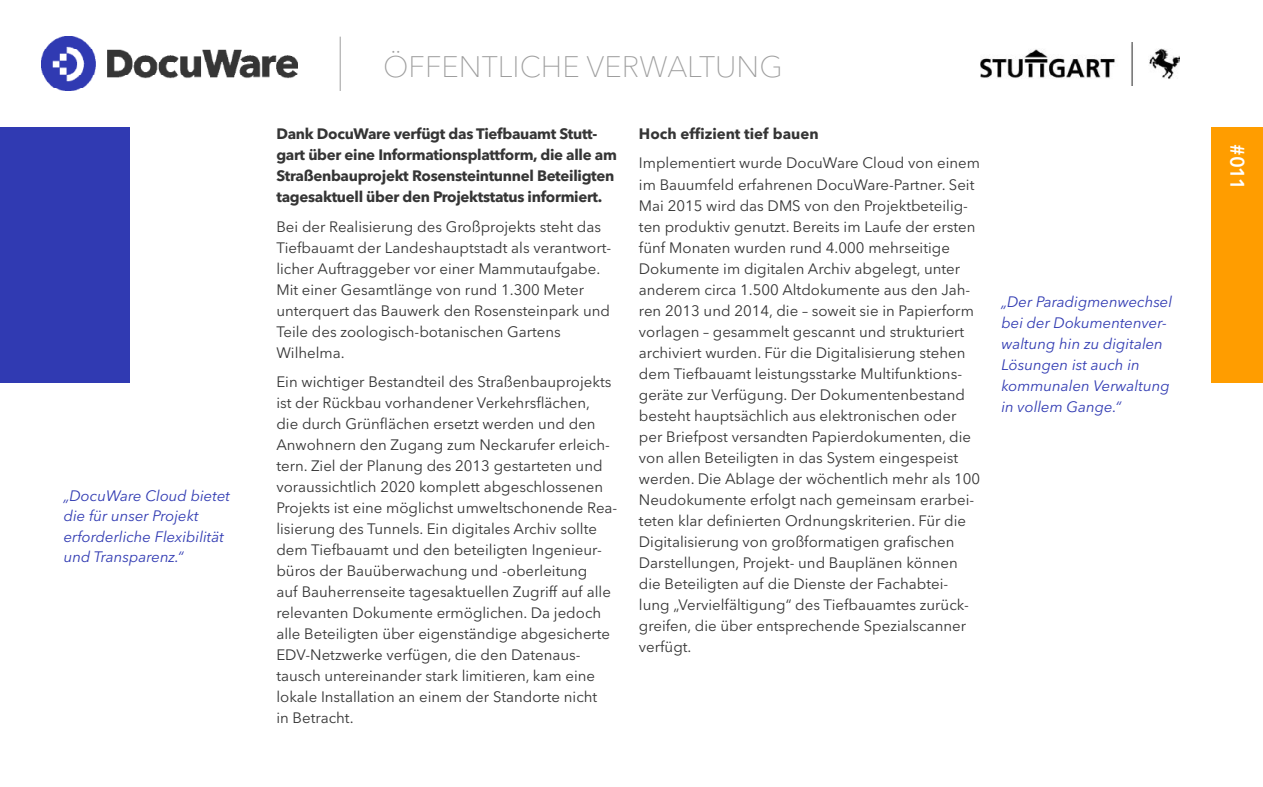
<style>
.page{position:relative;width:1263px;height:787px;background:#fff}
.page>*{position:absolute;margin:0;border:0;box-sizing:border-box;transform-origin:0 0}
.t1{font:100 29.4px "Avenir Next LT Pro";color:#9e9e9e}
.t2{font:600 19.5px "Avenir Next LT Pro";color:#fff}
.t3{font:15px/21px "Avenir Next LT Pro";color:#353535}
.t4{font:italic 15px/21px "Avenir Next LT Pro";color:#303ab2}
.t5{font:700 15px/21px "Avenir Next LT Pro";letter-spacing:-.02em;color:#353535}
.t6{font:700 15px "Avenir Next LT Pro";color:#353535}
</style>
<div class="page">
<div style="left:0;top:128px;width:130px;height:255px;background:#303ab2"></div>
<div style="left:1212px;top:128px;width:51px;height:255px;background:#ff9d00"></div>
<hr style="left:340px;top:37px;width:1px;height:54px;background:#9e9e9e">
<img style="left:41px;top:37px;width:256px;height:54px">
<img style="left:980px;top:43px;width:200px;height:42px">
<p class="t4" style="left:64px;top:485px;width:168px;line-height:20.5px">„DocuWare Cloud bietet die für unser Projekt erforderliche Flexibilität und Transparenz.“</p>
<h1 class="t1" style="left:383px;top:49px;width:401px">ÖFFENTLICHE VERWALTUNG</h1>
<p class="t5" style="left:276px;top:123px;width:342px">Dank DocuWare verfügt das Tiefbauamt Stutt&shy;gart über eine Informationsplattform, die alle am Straßenbauprojekt Rosensteintunnel Beteiligten tagesaktuell über den Projektstatus informiert.</p>
<p class="t3" style="left:276px;top:216px;width:336px">Bei der Realisierung des Großprojekts steht das Tiefbauamt der Landeshauptstadt als verantwort&shy;licher Auftraggeber vor einer Mammutaufgabe.<br>Mit einer Gesamtlänge von rund 1.300 Meter unterquert das Bauwerk den Rosensteinpark und Teile des zoologisch-botanischen Gartens Wilhelma.</p>
<p class="t3" style="left:276px;top:371px;width:342px">Ein wichtiger Bestandteil des Straßenbauprojekts ist der Rückbau vorhandener Verkehrsflächen,<br>die durch Grünflächen ersetzt werden und den Anwohnern den Zugang zum Neckarufer erleich&shy;tern. Ziel der Planung des 2013 gestarteten und voraussichtlich 2020 komplett abgeschlossenen Projekts ist eine möglichst umweltschonende Rea&shy;lisierung des Tunnels. Ein digitales Archiv sollte dem Tiefbauamt und den beteiligten Ingenieur&shy;büros der Bauüberwachung und -oberleitung<br>auf Bauherrenseite tagesaktuellen Zugriff auf alle relevanten Dokumente ermöglichen. Da jedoch alle Beteiligten über eigenständige abgesicherte EDV-Netzwerke verfügen, die den Datenaus&shy;tausch untereinander stark limitieren, kam eine lokale Installation an einem der Standorte nicht<br>in Betracht.</p>
<p class="t6" style="left:639px;top:124px;width:181px">Hoch effizient tief bauen</p>
<p class="t3" style="left:639px;top:153px;width:343px">Implementiert wurde DocuWare Cloud von einem im Bauumfeld erfahrenen DocuWare-Partner. Seit Mai 2015 wird das DMS von den Projektbeteilig&shy;ten produktiv genutzt. Bereits im Laufe der ersten fünf Monaten wurden rund 4.000 mehrseitige Dokumente im digitalen Archiv abgelegt, unter anderem circa 1.500 Altdokumente aus den Jah&shy;ren 2013 und 2014, die – soweit sie in Papierform vorlagen – gesammelt gescannt und strukturiert archiviert wurden. Für die Digitalisierung stehen dem Tiefbauamt leistungsstarke Multifunktions&shy;geräte zur Verfügung. Der Dokumentenbestand besteht hauptsächlich aus elektronischen oder per Briefpost versandten Papierdokumenten, die von allen Beteiligten in das System eingespeist werden. Die Ablage der wöchentlich mehr als 100<br>Neudokumente erfolgt nach gemeinsam erarbei&shy;teten klar definierten Ordnungskriterien. Für die Digitalisierung von großformatigen grafischen Darstellungen, Projekt- und Bauplänen können die Beteiligten auf die Dienste der Fachabtei&shy;lung „Vervielfältigung“ des Tiefbauamtes zurück&shy;greifen, die über entsprechende Spezialscanner verfügt.</p>
<p class="t4" style="left:1001px;top:291px;width:172px">„Der Paradigmenwechsel bei der Dokumentenver&shy;waltung hin zu digitalen<br>Lösungen ist auch in kommunalen Verwaltung in vollem Gange.“</p>
<h2 class="t2" style="left:1249px;top:144px;width:47px;rotate:90deg">#011</h2>
</div>
